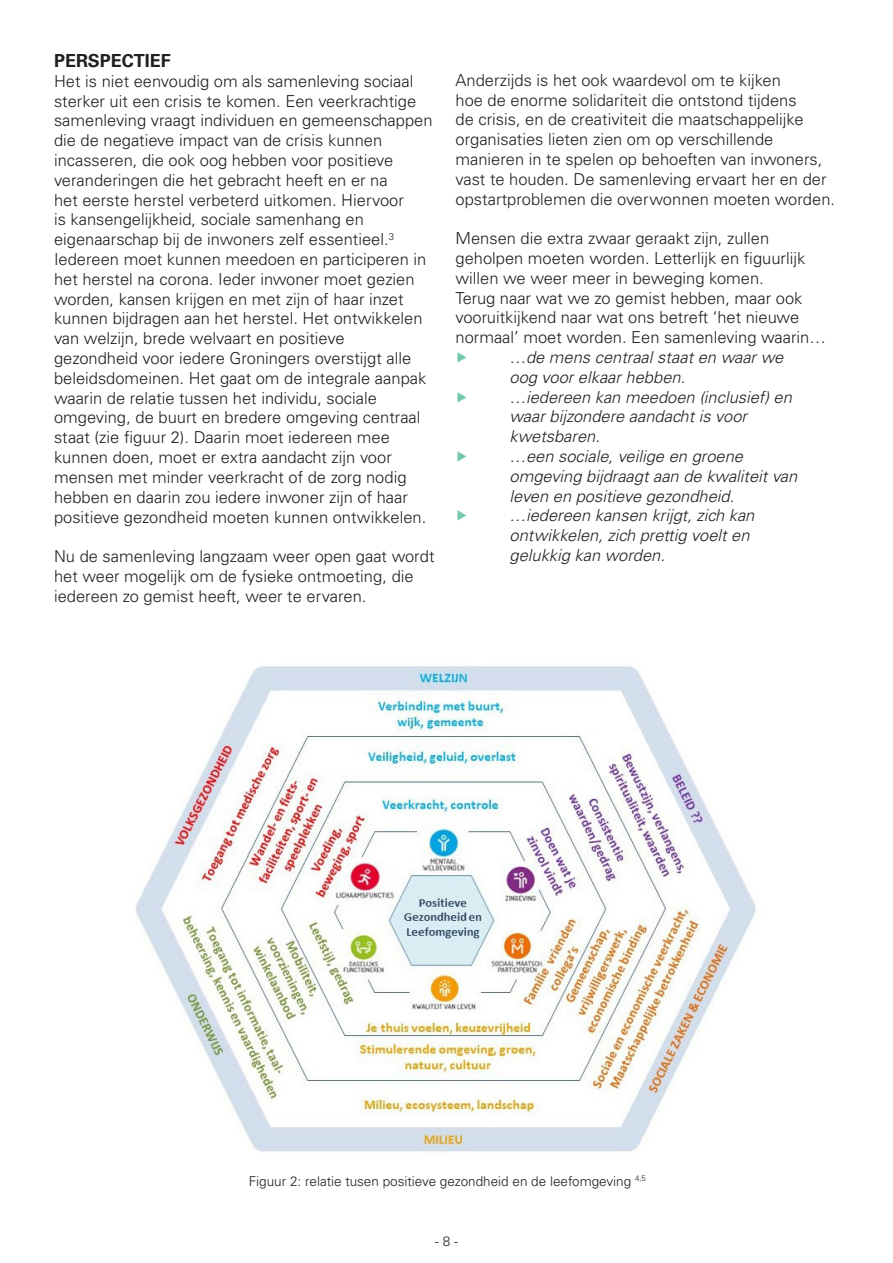
<style>
.page{position:relative;width:893px;height:1263px;background:#fff}
.page>*{position:absolute;margin:0;border:0;box-sizing:border-box;transform-origin:0 0}
.t1{font:700 18px "Univers";color:#231f20}
.t2{font:300 16.5px/19.8px "Univers";color:#231f20}
.t3{font:italic 300 16.5px/19.8px "Univers";color:#231f20}
.t4{font:300 13.5px "Univers";color:#231f20}
.t5{font:300 13.5px "Univers LT Std";color:#231f20}
</style>
<div class="page">
<hr style="left:0;top:0;width:1px;height:1263px;background:#75c8ae">
<img style="left:135px;top:665px;width:621px;height:488px">
<p class="t1" style="left:54px;top:50px;width:118px">PERSPECTIEF</p>
<p class="t2" style="left:54px;top:71px;width:380px">Het is niet eenvoudig om als samenleving sociaal sterker uit een crisis te komen. Een veerkrachtige samenleving vraagt individuen en gemeenschappen die de negatieve impact van de crisis kunnen incasseren, die ook oog hebben voor positieve veranderingen die het gebracht heeft en er na<br>het eerste herstel verbeterd uitkomen. Hiervoor<br>is kansengelijkheid, sociale samenhang en eigenaarschap bij de inwoners zelf essentieel.<sup>3<br></sup>Iedereen moet kunnen meedoen en participeren in het herstel na corona. Ieder inwoner moet gezien worden, kansen krijgen en met zijn of haar inzet kunnen bijdragen aan het herstel. Het ontwikkelen van welzijn, brede welvaart en positieve gezondheid voor iedere Groningers overstijgt alle beleidsdomeinen. Het gaat om de integrale aanpak waarin de relatie tussen het individu, sociale omgeving, de buurt en bredere omgeving centraal staat (zie figuur 2). Daarin moet iedereen mee kunnen doen, moet er extra aandacht zijn voor mensen met minder veerkracht of de zorg nodig hebben en daarin zou iedere inwoner zijn of haar positieve gezondheid moeten kunnen ontwikkelen.</p>
<p class="t2" style="left:54px;top:546px;width:382px">Nu de samenleving langzaam weer open gaat wordt het weer mogelijk om de fysieke ontmoeting, die iedereen zo gemist heeft, weer te ervaren.</p>
<p class="t2" style="left:455px;top:70px;width:381px">Anderzijds is het ook waardevol om te kijken<br>hoe de enorme solidariteit die ontstond tijdens<br>de crisis, en de creativiteit die maatschappelijke organisaties lieten zien om op verschillende manieren in te spelen op behoeften van inwoners, vast te houden. De samenleving ervaart her en der opstartproblemen die overwonnen moeten worden.</p>
<p class="t2" style="left:455px;top:228px;width:372px">Mensen die extra zwaar geraakt zijn, zullen geholpen moeten worden. Letterlijk en figuurlijk willen we weer meer in beweging komen.<br>Terug naar wat we zo gemist hebben, maar ook vooruitkijkend naar wat ons betreft ‘het nieuwe normaal’ moet worden. Een samenleving waarin…</p>
<p class="t3" style="left:509px;top:347px;width:275px">…de mens centraal staat en waar we oog voor elkaar hebben.</p>
<p class="t3" style="left:509px;top:387px;width:284px">…iedereen kan meedoen (inclusief) en waar bijzondere aandacht is voor kwetsbaren.</p>
<p class="t3" style="left:509px;top:446px;width:289px">…een sociale, veilige en groene omgeving bijdraagt aan de kwaliteit van leven en positieve gezondheid.</p>
<p class="t3" style="left:509px;top:506px;width:246px">…iedereen kansen krijgt, zich kan ontwikkelen, zich prettig voelt en gelukkig kan worden.</p>
<p class="t4" style="left:249px;top:1173px;width:399px">Figuur 2: relatie tusen positieve gezondheid en de leefomgeving <sup>4,5</sup></p>
<p class="t5" style="left:435px;top:1233px;width:24px">- 8 -</p>
</div>
